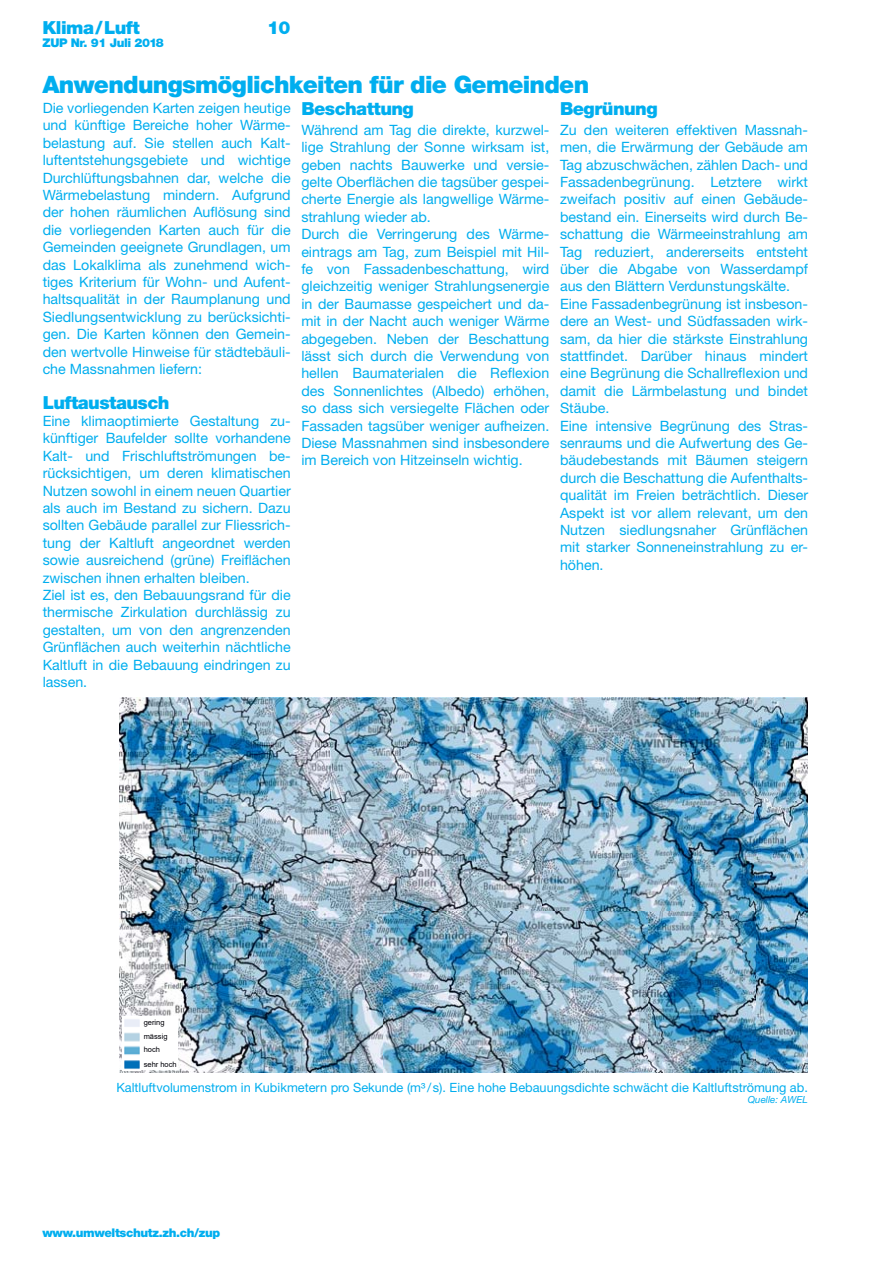
<style>
.page{position:relative;width:893px;height:1263px;background:#fff}
.page>*{position:absolute;margin:0;border:0;box-sizing:border-box;transform-origin:0 0}
.t1{font:900 24px "Helvetica Neue LT Std";letter-spacing:-.03em;color:#00aeef}
.t2{font:900 18px "Helvetica Neue LT Std";letter-spacing:-.03em;color:#00aeef}
.t3{font:14.25px/17.4px "Helvetica Neue LT Std";color:#00aeef}
.t4{font:12.75px "Helvetica Neue LT Std";color:#00aeef}
.t5{font:900 12px "Helvetica Neue LT Std";letter-spacing:-.03em;color:#00aeef}
.t6{font:italic 9.75px "Helvetica Neue LT Std";color:#00aeef}
.t7{font:7.5px/14.2px "Arial";color:#000008}
</style>
<div class="page">
<img style="left:119px;top:698px;width:689px;height:374px">
<div style="left:122px;top:1016px;width:55px;height:54px;background:#fff"></div>
<img style="left:124px;top:1019px;width:16px;height:50px">
<p class="t2" style="left:43px;top:21px;width:99px">Klima / Luft</p>
<p class="t2" style="left:267px;top:21px;width:25px">10</p>
<p class="t5" style="left:43px;top:38px;width:123px">ZUP Nr. 91 Juli 2018</p>
<h1 class="t1" style="left:42px;top:75px;width:548px">Anwendungsmöglichkeiten für die Gemeinden</h1>
<p class="t3" style="left:43px;top:101px;width:250px;text-align:justify">Die vorliegenden Karten zeigen heutige und künftige Bereiche hoher Wärme&shy;belastung auf. Sie stellen auch Kalt&shy;luftentstehungsgebiete und wichtige Durchlüftungsbahnen dar, welche die Wärmebelastung mindern. Aufgrund der hohen räumlichen Auflösung sind die vorliegenden Karten auch für die Gemeinden geeignete Grundlagen, um das Lokalklima als zunehmend wich&shy;tiges Kriterium für Wohn- und Aufent&shy;haltsqualität in der Raumplanung und Siedlungsentwicklung zu berücksichti&shy;gen. Die Karten können den Gemein&shy;den wertvolle Hinweise für städtebäuli&shy;che Massnahmen liefern:</p>
<p class="t2" style="left:43px;top:395px;width:128px">Luftaustausch</p>
<p class="t3" style="left:43px;top:414px;width:250px">Eine klimaoptimierte Gestaltung zu&shy;künftiger Baufelder sollte vorhandene Kalt- und Frischluftströmungen be&shy;rücksichtigen, um deren klimatischen Nutzen sowohl in einem neuen Quartier als auch im Bestand zu sichern. Dazu sollten Gebäude parallel zur Fliessrich&shy;tung der Kaltluft angeordnet werden sowie ausreichend (grüne) Freiflächen zwischen ihnen erhalten bleiben.<br>Ziel ist es, den Bebauungsrand für die thermische Zirkulation durchlässig zu gestalten, um von den angrenzenden Grünflächen auch weiterhin nächtliche Kaltluft in die Bebauung eindringen zu lassen.</p>
<p class="t2" style="left:301px;top:102px;width:114px">Beschattung</p>
<p class="t3" style="left:301px;top:123px;width:250px">Während am Tag die direkte, kurzwel&shy;lige Strahlung der Sonne wirksam ist, geben nachts Bauwerke und versie&shy;gelte Oberflächen die tagsüber gespei&shy;cherte Energie als langwellige Wärme&shy;strahlung wieder ab.<br>Durch die Verringerung des Wärme&shy;eintrags am Tag, zum Beispiel mit Hil&shy;fe von Fassadenbeschattung, wird gleichzeitig weniger Strahlungsenergie in der Baumasse gespeichert und da&shy;mit in der Nacht auch weniger Wärme abgegeben. Neben der Beschattung lässt sich durch die Verwendung von hellen Baumaterialen die Reflexion des Sonnenlichtes (Albedo) erhöhen, so dass sich versiegelte Flächen oder Fassaden tagsüber weniger aufheizen.<br>Diese Massnahmen sind insbesondere im Bereich von Hitzeinseln wichtig.</p>
<p class="t2" style="left:560px;top:102px;width:99px">Begrünung</p>
<p class="t3" style="left:560px;top:123px;width:250px">Zu den weiteren effektiven Massnah&shy;men, die Erwärmung der Gebäude am Tag abzuschwächen, zählen Dach- und Fassadenbegrünung. Letztere wirkt zweifach positiv auf einen Gebäude&shy;bestand ein. Einerseits wird durch Be&shy;schattung die Wärmeeinstrahlung am Tag reduziert, andererseits entsteht über die Abgabe von Wasserdampf aus den Blättern Verdunstungskälte.<br>Eine Fassadenbegrünung ist insbeson&shy;dere an West- und Südfassaden wirk&shy;sam, da hier die stärkste Einstrahlung stattfindet. Darüber hinaus mindert eine Begrünung die Schallreflexion und damit die Lärmbelastung und bindet Stäube.<br>Eine intensive Begrünung des Stras&shy;senraums und die Aufwertung des Ge&shy;bäudebestands mit Bäumen steigern durch die Beschattung die Aufenthalts&shy;qualität im Freien beträchtlich. Dieser Aspekt ist vor allem relevant, um den Nutzen siedlungsnaher Grünflächen mit starker Sonneneinstrahlung zu er&shy;höhen.</p>
<p class="t7" style="left:144px;top:1015px;width:25px">gering mässig</p>
<p class="t7" style="left:144px;top:1042px;width:34px">hoch<br>sehr hoch</p>
<p class="t4" style="left:116px;top:1083px;width:693px">Kaltluftvolumenstrom in Kubikmetern pro Sekunde (m³ / s). Eine hohe Bebauungsdichte schwächt die Kaltluftströmung ab.</p>
<p class="t6" style="left:748px;top:1094px;width:62px">Quelle: AWEL</p>
<p class="t5" style="left:43px;top:1229px;width:179px">www.umweltschutz.zh.ch/zup</p>
</div>
